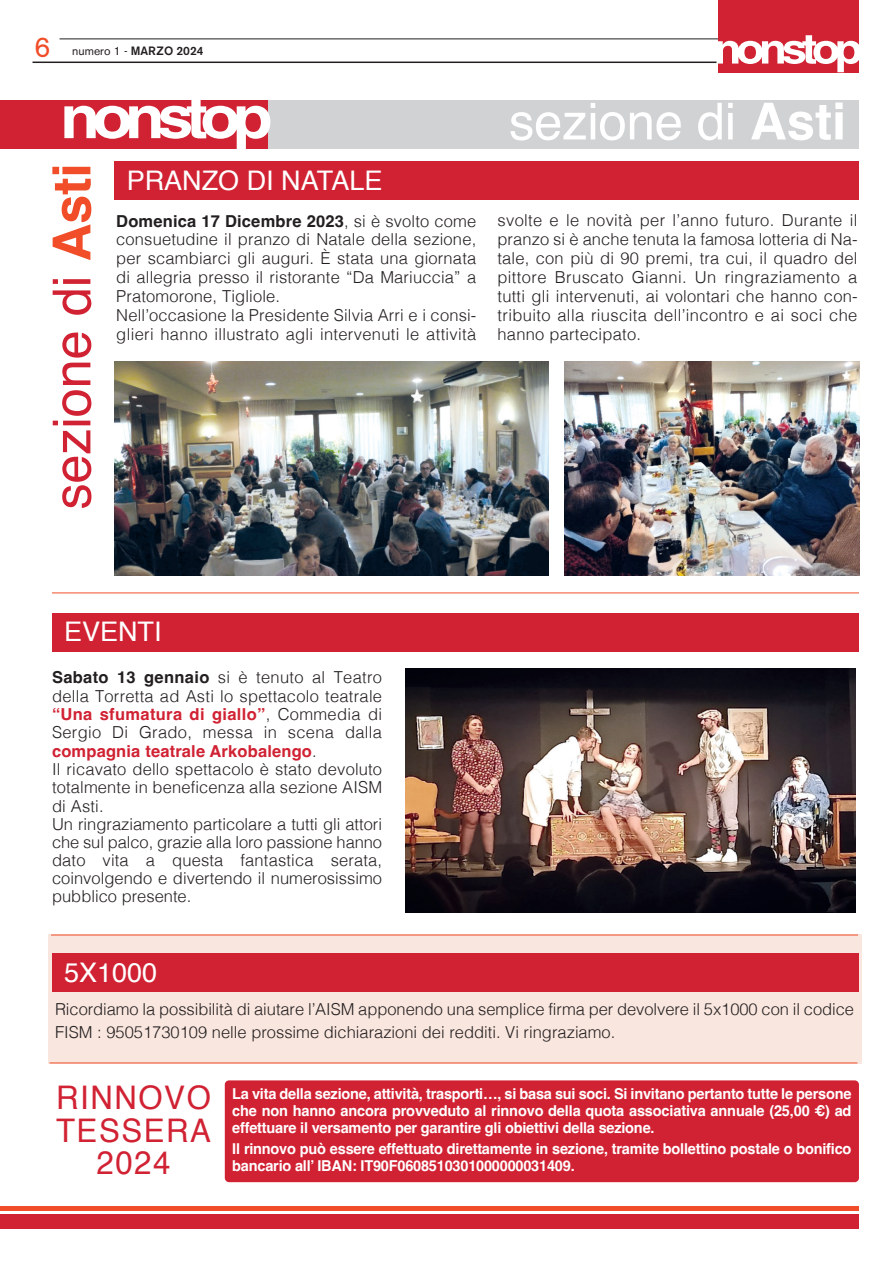
<style>
.page{position:relative;width:893px;height:1263px;background:#fff}
.page>*{position:absolute;margin:0;border:0;box-sizing:border-box;transform-origin:0 0}
.t1{font:52.5px "Helvetica";letter-spacing:-.005em;color:#d12233}
.t2{font:51px "Helvetica";letter-spacing:-.005em;color:#fff}
.t3{font:32.55px "Helvetica";letter-spacing:.05em;color:#d12233;scale:.96 1}
.t4{font:28.5px "Akzidenz Grotesk BE";color:#f04d28}
.t5{font:27px "Helvetica";color:#fff}
.t6{font:300 16.5px/18.9px "Helvetica";letter-spacing:.01em;color:#231f20;text-align:justify}
.t7{font:700 15px/16.8px "Helvetica";letter-spacing:-.015em;color:#fff;text-align:justify}
.t8{font:500 12px "Akzidenz Grotesk BE";color:#231f20}
.s1{font-weight:400}
.s2{font-weight:700;color:#f04d28}
.s3{font-weight:700}
.s4{font-weight:700;color:#d12233}
</style>
<div class="page">
<div style="left:48px;top:934px;width:813px;height:130px;background:#f9e6de"></div>
<hr style="left:33px;top:62px;width:824px;height:1px;background:#231f20">
<hr style="left:60px;top:39px;width:799px;height:1px;background:#231f20">
<div style="left:719px;top:0;width:140px;height:72px;background:#d12233"></div>
<svg style="left:716px;top:35px;width:143px;height:37px"></svg>
<div style="left:0;top:1206px;width:859px;height:5px;background:#f04d28"></div>
<div style="left:0;top:1214px;width:859px;height:15px;background:#d12233"></div>
<div style="left:267px;top:100px;width:592px;height:49px;background:#d1d2d4"></div>
<div style="left:0;top:100px;width:267px;height:49px;background:#d12233"></div>
<svg style="left:64px;top:100px;width:206px;height:49px"></svg>
<div style="left:115px;top:162px;width:744px;height:38px;background:#d12233"></div>
<div style="left:52px;top:613px;width:807px;height:38px;background:#d12233"></div>
<hr style="left:52px;top:592px;width:807px;height:1px;background:#f04d28">
<hr style="left:50px;top:1062px;width:807px;height:1px;background:#f04d28">
<div style="left:225px;top:1080px;width:634px;height:102px;background:#d12233;border-radius:4px"></div>
<img style="left:406px;top:669px;width:450px;height:243px">
<img style="left:564px;top:361px;width:296px;height:214px">
<img style="left:115px;top:361px;width:433px;height:214px">
<div style="left:52px;top:954px;width:807px;height:38px;background:#d12233"></div>
<hr style="left:51px;top:935px;width:807px;height:1px;background:#f04d28">
<p class="t4" style="left:34px;top:37px;width:18px">6</p>
<p class="t8" style="left:72px;top:47px;width:133px"><span class="s1">numero 1 -</span> MARZO 2024</p>
<p class="t1" style="left:50px;top:510px;width:348px;rotate:-90deg">sezione di <span class="s2">Asti</span></p>
<p class="t5" style="left:127px;top:169px;width:257px">PRANZO DI NATALE</p>
<p class="t6" style="left:116px;top:213px;width:361px"><span class="s3">Domenica 17 Dicembre 2023</span>, si è svolto come consuetudine il pranzo di Natale della sezione, per scambiarci gli auguri. È stata una giornata di allegria presso il ristorante “Da Mariuccia” a Pratomorone, Tigliole.</p>
<p class="t6" style="left:116px;top:307px;width:362px">Nell’occasione la Presidente Silvia Arri e i consi&shy;glieri hanno illustrato agli intervenuti le attività</p>
<p class="t2" style="left:509px;top:100px;width:339px">sezione di <span class="s3">Asti</span></p>
<p class="t6" style="left:497px;top:212px;width:362px">svolte e le novità per l’anno futuro. Durante il pranzo si è anche tenuta la famosa lotteria di Na&shy;tale, con più di 90 premi, tra cui, il quadro del pittore Bruscato Gianni. Un ringraziamento a tutti gli intervenuti, ai volontari che hanno con&shy;tribuito alla riuscita dell’incontro e ai soci che hanno partecipato.</p>
<p class="t5" style="left:64px;top:621px;width:99px">EVENTI</p>
<p class="t6" style="left:52px;top:670px;width:332px;line-height:18.5px"><span class="s3">Sabato 13 gennaio</span> si è tenuto al Teatro della Torretta ad Asti lo spettacolo teatrale <span class="s4">“Una sfumatura di giallo”</span>, Commedia di Sergio Di Grado, messa in scena dalla <span class="s4">compagnia teatrale Arkobalengo</span>.</p>
<p class="t6" style="left:52px;top:762px;width:332px;line-height:18.1px">Il ricavato dello spettacolo è stato devoluto totalmente in beneficenza alla sezione AISM di Asti.</p>
<p class="t6" style="left:52px;top:816px;width:332px;line-height:18.1px">Un ringraziamento particolare a tutti gli attori che sul palco, grazie alla loro passione hanno dato vita a questa fantastica serata, coinvolgendo e divertendo il numerosissimo pubblico presente.</p>
<p class="t5" style="left:64px;top:961px;width:95px">5X1000</p>
<p class="t6" style="left:55px;top:999px;width:800px;line-height:23.2px">Ricordiamo la possibilità di aiutare l’AISM apponendo una semplice firma per devolvere il 5x1000 con il codice<br>FISM : 95051730109 nelle prossime dichiarazioni dei redditi. Vi ringraziamo.</p>
<p class="t3" style="left:56px;top:1084px;width:163px">RINNOVO</p>
<p class="t3" style="left:56px;top:1117px;width:163px">TESSERA</p>
<p class="t3" style="left:96px;top:1149px;width:79px">2024</p>
<p class="t7" style="left:232px;top:1087px;width:621px">La vita della sezione, attività, trasporti…, si basa sui soci. Si invitano pertanto tutte le persone che non hanno ancora provveduto al rinnovo della quota associativa annuale (25,00 €) ad effettuare il versamento per garantire gli obiettivi della sezione.</p>
<p class="t7" style="left:232px;top:1141px;width:621px">Il rinnovo può essere effettuato direttamente in sezione, tramite bollettino postale o bonifico bancario all’ IBAN: IT90F0608510301000000031409.</p>
</div>
